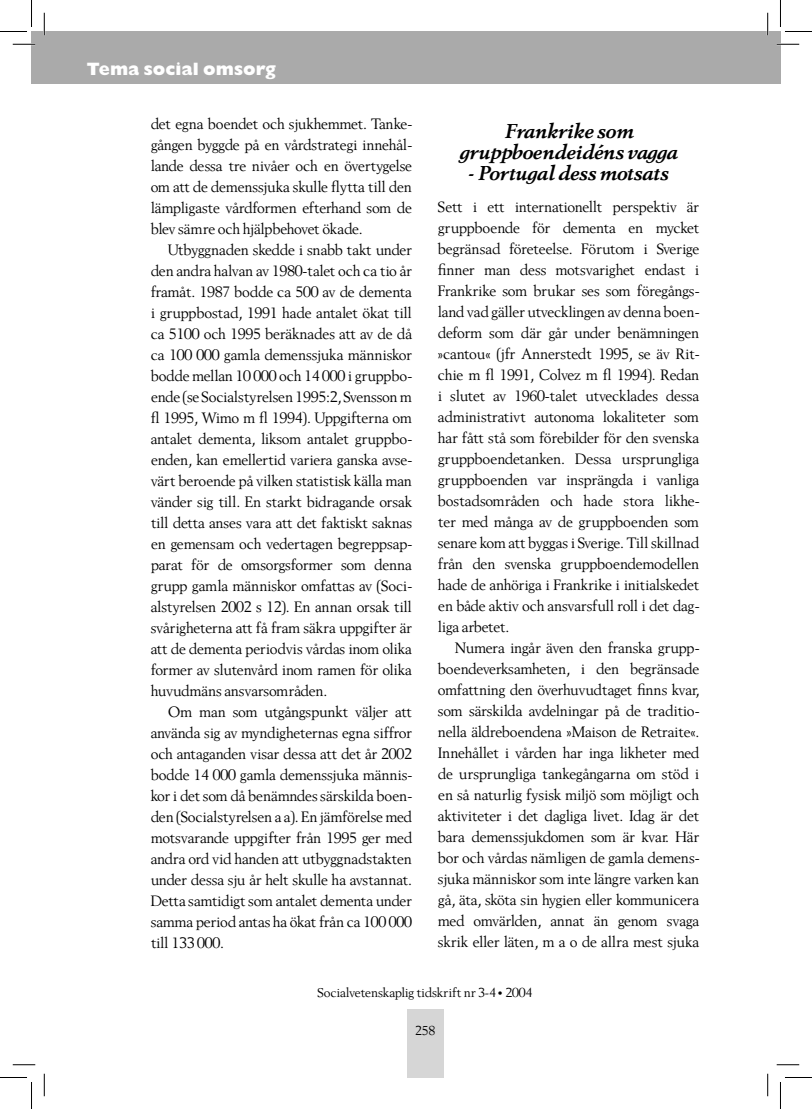
<style>
.page{position:relative;width:812px;height:1109px;background:#fff}
.page>*{position:absolute;margin:0;border:0;box-sizing:border-box;transform-origin:0 0}
.t1{font:italic 700 21px/21px "Berling";letter-spacing:-.02em;color:#000;text-align:center}
.t2{font:800 18px "Gill Sans";color:#fff}
.t3{font:15.75px/21px "Berling";letter-spacing:-.03em;color:#000;text-align:justify}
.t4{font:13.5px "Berling";letter-spacing:-.015em;color:#000}
</style>
<div class="page">
<div style="left:32px;top:32px;width:735px;height:52px;background:#aaa"></div>
<div style="left:407px;top:1009px;width:36px;height:68px;background:#d6d6d6"></div>
<div style="left:768px;top:32px;width:12px;height:52px;background:#aaa"></div>
<hr style="left:13px;top:43px;width:22px;height:2px;background:#fff">
<hr style="left:776px;top:43px;width:23px;height:2px;background:#fff">
<hr style="left:43px;top:13px;width:2px;height:22px;background:#fff">
<hr style="left:766px;top:13px;width:2px;height:22px;background:#fff">
<svg style="left:13px;top:44px;width:22px;height:1px"></svg>
<svg style="left:776px;top:44px;width:23px;height:1px"></svg>
<svg style="left:13px;top:1064px;width:22px;height:1px"></svg>
<svg style="left:776px;top:1064px;width:23px;height:1px"></svg>
<svg style="left:44px;top:13px;width:1px;height:22px"></svg>
<svg style="left:44px;top:1074px;width:1px;height:22px"></svg>
<svg style="left:767px;top:13px;width:1px;height:22px"></svg>
<svg style="left:767px;top:1074px;width:1px;height:22px"></svg>
<svg style="left:0;top:0;width:32px;height:32px"></svg>
<svg style="left:0;top:1077px;width:32px;height:32px"></svg>
<svg style="left:780px;top:0;width:31px;height:32px"></svg>
<svg style="left:780px;top:1077px;width:31px;height:32px"></svg>
<p class="t2" style="left:87px;top:58px;width:191px">Tema social omsorg</p>
<p class="t3" style="left:151px;top:113px;width:263px">det egna boendet och sjukhemmet. Tanke&shy;gången byggde på en vårdstrategi innehål&shy;lande dessa tre nivåer och en övertygelse om att de demenssjuka skulle flytta till den lämpligaste vårdformen efterhand som de blev sämre och hjälpbehovet ökade.</p>
<p class="t3" style="left:151px;top:239px;width:263px;text-indent:17px">Utbyggnaden skedde i snabb takt under den andra halvan av 1980-talet och ca tio år framåt. 1987 bodde ca 500 av de dementa i gruppbostad, 1991 hade antalet ökat till ca 5100 och 1995 beräknades att av de då ca 100 000 gamla demenssjuka människor bodde mellan 10 000 och 14 000 i gruppbo&shy;ende (se Socialstyrelsen 1995:2, Svensson m fl 1995, Wimo m fl 1994). Uppgifterna om antalet dementa, liksom antalet gruppbo&shy;enden, kan emellertid variera ganska avse&shy;värt beroende på vilken statistisk källa man vänder sig till. En starkt bidragande orsak till detta anses vara att det faktiskt saknas en gemensam och vedertagen begreppsap&shy;parat för de omsorgsformer som denna grupp gamla människor omfattas av (Soci&shy;alstyrelsen 2002 s 12). En annan orsak till svårigheterna att få fram säkra uppgifter är att de dementa periodvis vårdas inom olika former av slutenvård inom ramen för olika huvudmäns ansvarsområden.</p>
<p class="t3" style="left:151px;top:701px;width:263px;text-indent:17px">Om man som utgångspunkt väljer att använda sig av myndigheternas egna siffror och antaganden visar dessa att det år 2002 bodde 14 000 gamla demenssjuka männis&shy;kor i det som då benämndes särskilda boen&shy;den (Socialstyrelsen a a). En jämförelse med motsvarande uppgifter från 1995 ger med andra ord vid handen att utbyggnadstakten under dessa sju år helt skulle ha avstannat.<br>Detta samtidigt som antalet dementa under samma period antas ha ökat från ca 100 000 till 133 000.</p>
<h1 class="t1" style="left:459px;top:120px;width:220px">Frankrike som gruppboendeidéns vagga</h1>
<h1 class="t1" style="left:468px;top:162px;width:201px">- Portugal dess motsats</h1>
<p class="t3" style="left:438px;top:196px;width:263px">Sett i ett internationellt perspektiv är gruppboende för dementa en mycket begränsad företeelse. Förutom i Sverige finner man dess motsvarighet endast i Frankrike som brukar ses som föregångs&shy;land vad gäller utvecklingen av denna boen&shy;deform som där går under benämningen »cantou« (jfr Annerstedt 1995, se äv Rit&shy;chie m fl 1991, Colvez m fl 1994). Redan i slutet av 1960-talet utvecklades dessa administrativt autonoma lokaliteter som har fått stå som förebilder för den svenska gruppboendetanken. Dessa ursprungliga gruppboenden var insprängda i vanliga bostadsområden och hade stora likhe&shy;ter med många av de gruppboenden som senare kom att byggas i Sverige. Till skillnad från den svenska gruppboendemodellen hade de anhöriga i Frankrike i initialskedet en både aktiv och ansvarsfull roll i det dag&shy;liga arbetet.</p>
<p class="t3" style="left:438px;top:637px;width:263px;text-indent:17px">Numera ingår även den franska grupp&shy;boendeverksamheten, i den begränsade omfattning den överhuvudtaget finns kvar, som särskilda avdelningar på de traditio&shy;nella äldreboendena »Maison de Retraite«.<br>Innehållet i vården har inga likheter med de ursprungliga tankegångarna om stöd i en så naturlig fysisk miljö som möjligt och aktiviteter i det dagliga livet. Idag är det bara demenssjukdomen som är kvar. Här bor och vårdas nämligen de gamla demens&shy;sjuka människor som inte längre varken kan gå, äta, sköta sin hygien eller kommunicera med omvärlden, annat än genom svaga skrik eller läten, m a o de allra mest sjuka</p>
<p class="t4" style="left:317px;top:985px;width:216px">Socialvetenskaplig tidskrift nr 3-4 • 2004</p>
<p class="t4" style="left:415px;top:1023px;width:21px">258</p>
</div>
